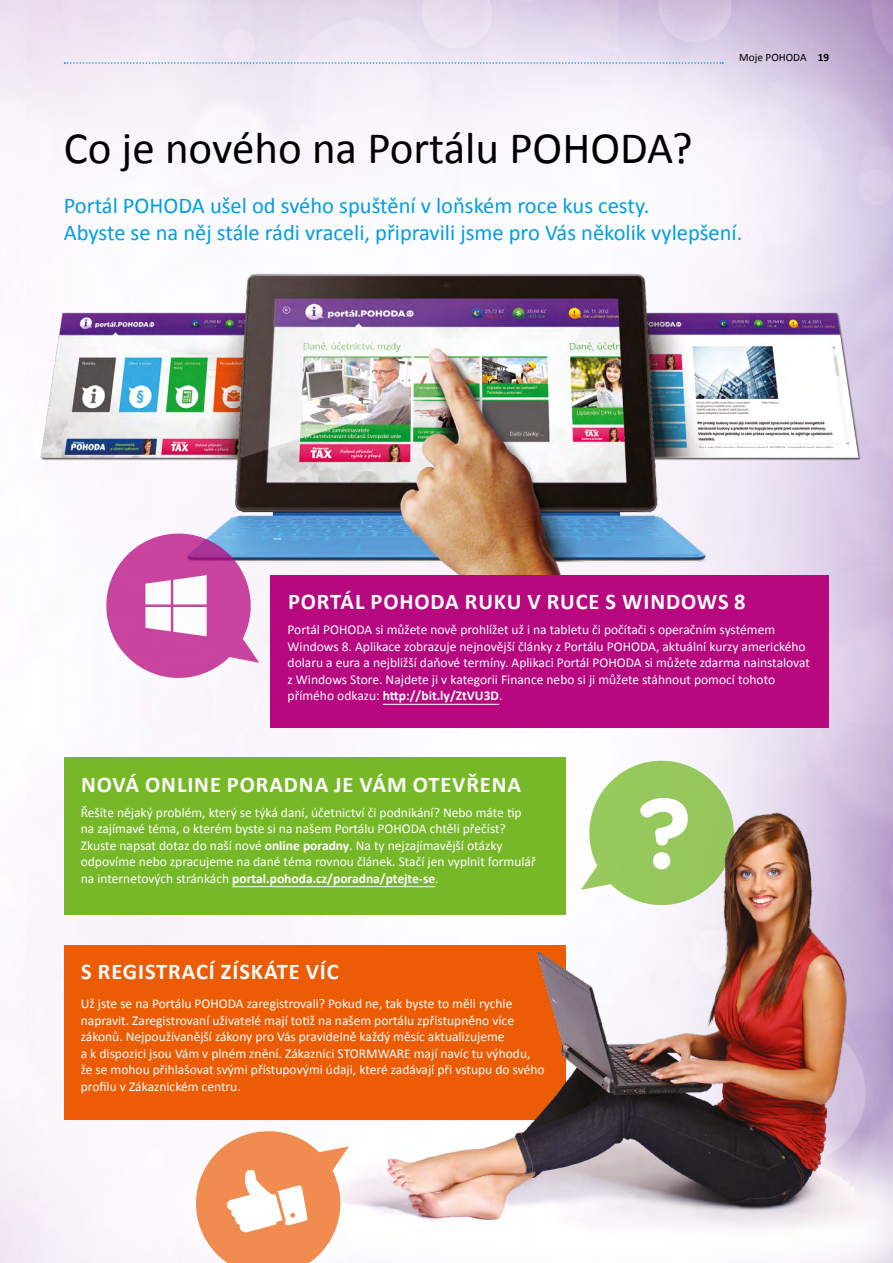
<style>
.page{position:relative;width:893px;height:1263px;background:#fff}
.page>*{position:absolute;margin:0;border:0;box-sizing:border-box;transform-origin:0 0}
.t1{font:45px "Calibri";color:#000}
.t2{font:22.5px/27px "Calibri";color:#009ee3}
.t3{font:700 22.5px "Calibri";letter-spacing:.04em;color:#fff}
.t4{font:13.5px/16.5px "Calibri";color:#fff}
.t5{font:11.25px "Calibri";color:#000}
.s1{font-weight:700}
</style>
<div class="page">
<img style="left:0;top:0;width:893px;height:782px">
<svg style="left:581px;top:760px;width:153px;height:22px"></svg>
<img style="left:0;top:782px;width:893px;height:481px">
<svg style="left:65px;top:62px;width:658px;height:2px"></svg>
<div style="left:64px;top:758px;width:502px;height:157px;background:#76b828"></div>
<hr style="left:232px;top:886px;width:203px;height:1px;background:#fff">
<img style="left:0;top:229px;width:893px;height:358px">
<div style="left:271px;top:575px;width:558px;height:153px;background:#b7087f"></div>
<hr style="left:383px;top:704px;width:116px;height:1px;background:#fff">
<svg style="left:106px;top:533px;width:153px;height:149px"></svg>
<svg style="left:196px;top:1131px;width:153px;height:132px"></svg>
<h1 class="t1" style="left:64px;top:120px;width:630px">Co je nového na Portálu POHODA?</h1>
<p class="t5" style="left:739px;top:50px;width:92px">Moje POHODA <span class="s1">19</span></p>
<h2 class="t2" style="left:64px;top:191px;width:680px">Portál POHODA ušel od svého spuštění v loňském roce kus cesty.<br>Abyste se na něj stále rádi vraceli, připravili jsme pro Vás několik vylepšení.</h2>
<h2 class="t3" style="left:288px;top:588px;width:192px">PORTÁL POHODA RUKU</h2>
<h2 class="t3" style="left:527px;top:588px;width:13px">VRUC</h2>
<h2 class="t3" style="left:589px;top:588px;width:71px">E S WINDOW</h2>
<h2 class="t3" style="left:718px;top:588px;width:29px">S 8</h2>
<p class="t4" style="left:288px;top:621px;width:524px">Portál POHODA si můžete nově prohlížet už i na tabletu či počítači s operačním systémem Windows 8. Aplikace zobrazuje nejnovější články z Portálu POHODA, aktuální kurzy amerického dolaru a eura a nejbližší daňové termíny. Aplikaci Portál POHODA si můžete zdarma nainstalovat z Windows Store. Najdete ji v kategorii Finance nebo si ji můžete stáhnout pomocí tohoto přímého odkazu: <span class="s1">HTTP://BIT.LY/ZTVU3D</span>.</p>
<h2 class="t3" style="left:81px;top:770px;width:78px">NOVÁ ONLIN</h2>
<h2 class="t3" style="left:210px;top:770px;width:33px">E PORADNA</h2>
<h2 class="t3" style="left:334px;top:770px;width:173px">JE VÁM OTEVŘENA</h2>
<p class="t4" style="left:81px;top:803px;width:456px">Řešíte nějaký problém, který se týká daní, účetnictví či podnikání? Nebo máte tip na zajímavé téma, o kterém byste si na našem Portálu POHODA chtěli přečíst?<br>Zkuste napsat dotaz do naší nové <span class="s1">ONLINE PORADNY</span>. Na ty nejzajímavější otázky odpovíme nebo zpracujeme na dané téma rovnou článek. Stačí jen vyplnit formulář na internetových stránkách <span class="s1">PORTAL.POHODA.CZ/PORADNA/PTEJTE-SE</span>.</p>
<h2 class="t3" style="left:81px;top:957px;width:89px">SREGISTRAC</h2>
<h2 class="t3" style="left:209px;top:957px;width:129px">Í ZÍSKÁTE VÍC</h2>
<p class="t4" style="left:81px;top:995px;width:465px">Už jste se na Portálu POHODA zaregistrovali? Pokud ne, tak byste to měli rychle napravit. Zaregistrovaní uživatelé mají totiž na našem portálu zpřístupněno více zákonů. Nejpoužívanější zákony pro Vás pravidelně každý měsíc aktualizujeme<br>a k dispozici jsou Vám v plném znění. Zákazníci STORMWARE mají navíc tu výhodu, že se mohou přihlašovat svými přístupovými údaji, které zadávají při vstupu do svého profilu v Zákaznickém centru.</p>
</div>
